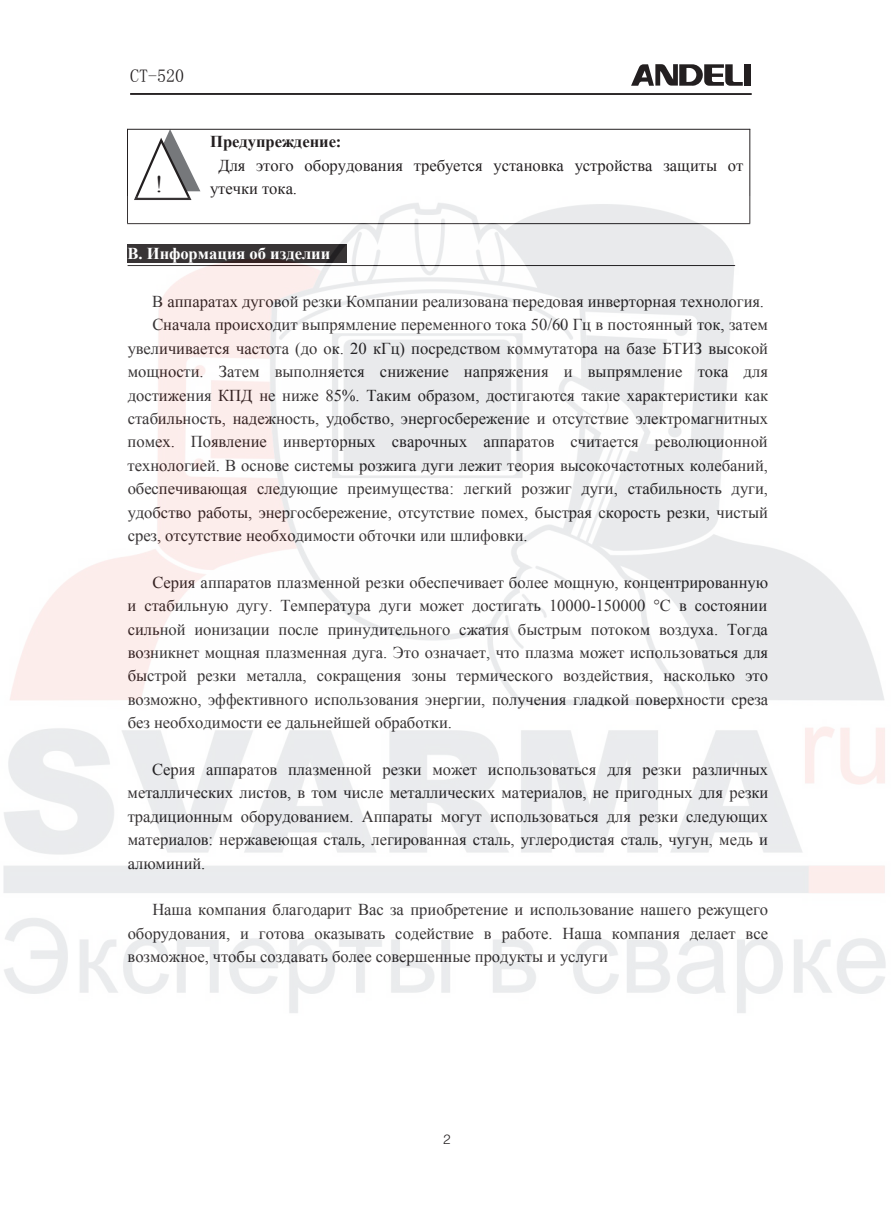
<style>
.page{position:relative;width:893px;height:1212px;background:#fff}
.page>*{position:absolute;margin:0;border:0;box-sizing:border-box;transform-origin:0 0}
.t1{font:23.85px "Times New Roman";color:#231f20}
.t2{font:18px "N Sim Sun";color:#231f20}
.t3{font:16.65px/23.4px "Times New Roman";color:#231f20;text-align:justify}
.t4{font:700 16.65px "Times New Roman";color:#fff}
.t5{font:700 16.65px "Times New Roman";color:#231f20}
.t6{font:13.5px "FZZDXJW GB1 0";color:#231f20}
</style>
<div class="page">
<svg style="left:135px;top:130px;width:65px;height:66px"></svg>
<hr style="left:127px;top:129px;width:623px;height:1px;background:#231f20">
<hr style="left:127px;top:129px;width:1px;height:94px;background:#231f20">
<hr style="left:749px;top:129px;width:1px;height:94px;background:#231f20">
<hr style="left:130px;top:93px;width:622px;height:2px;background:#231f20">
<div style="left:744px;top:64px;width:7px;height:22px;background:#231f20"></div>
<svg style="left:631px;top:64px;width:112px;height:22px"></svg>
<img style="left:3px;top:196px;width:883px;height:817px">
<p class="t2" style="left:130px;top:66px;width:55px">CT-520</p>
<p class="t5" style="left:210px;top:130px;width:133px">Предупреждение:</p>
<p class="t3" style="left:218px;top:153px;width:527px">Для этого оборудования требуется установка устройства защиты от</p>
<h1 class="t1" style="left:155px;top:168px;width:9px">!</h1>
<p class="t3" style="left:210px;top:176px;width:88px">утечки тока.</p>
<p class="t4" style="left:128px;top:242px;width:204px">B. Информация об изделии</p>
<p class="t3" style="left:152px;top:289px;width:613px">В аппаратах дуговой резки Компании реализована передовая инверторная технология.</p>
<p class="t3" style="left:152px;top:313px;width:617px">Сначала происходит выпрямление переменного тока 50/60 Гц в постоянный ток, затем</p>
<p class="t3" style="left:128px;top:336px;width:642px">увеличивается частота (до ок. 20 кГц) посредством коммутатора на базе БТИЗ высокой</p>
<p class="t3" style="left:128px;top:360px;width:642px">мощности. Затем выполняется снижение напряжения и выпрямление тока для</p>
<p class="t3" style="left:128px;top:383px;width:642px">достижения КПД не ниже 85%. Таким образом, достигаются такие характеристики как</p>
<p class="t3" style="left:128px;top:406px;width:642px">стабильность, надежность, удобство, энергосбережение и отсутствие электромагнитных</p>
<p class="t3" style="left:128px;top:430px;width:642px">помех. Появление инверторных сварочных аппаратов считается революционной</p>
<p class="t3" style="left:128px;top:453px;width:642px">технологией. В основе системы розжига дуги лежит теория высокочастотных колебаний,</p>
<p class="t3" style="left:128px;top:477px;width:642px">обеспечивающая следующие преимущества: легкий розжиг дуги, стабильность дуги,</p>
<p class="t3" style="left:128px;top:500px;width:642px">удобство работы, энергосбережение, отсутствие помех, быстрая скорость резки, чистый</p>
<p class="t3" style="left:128px;top:523px;width:401px">срез, отсутствие необходимости обточки или шлифовки.</p>
<p class="t3" style="left:128px;top:570px;width:642px;text-indent:25px">Серия аппаратов плазменной резки обеспечивает более мощную, концентрированную и стабильную дугу. Температура дуги может достигать 10000-150000 °С в состоянии сильной ионизации после принудительного сжатия быстрым потоком воздуха. Тогда возникнет мощная плазменная дуга. Это означает, что плазма может использоваться для быстрой резки металла, сокращения зоны термического воздействия, насколько это возможно, эффективного использования энергии, получения гладкой поверхности среза без необходимости ее дальнейшей обработки.</p>
<p class="t3" style="left:128px;top:757px;width:642px;text-indent:25px">Серия аппаратов плазменной резки может использоваться для резки различных металлических листов, в том числе металлических материалов, не пригодных для резки традиционным оборудованием. Аппараты могут использоваться для резки следующих материалов: нержавеющая сталь, легированная сталь, углеродистая сталь, чугун, медь и алюминий.</p>
<p class="t3" style="left:128px;top:898px;width:642px;text-indent:25px">Наша компания благодарит Вас за приобретение и использование нашего режущего оборудования, и готова оказывать содействие в работе. Наша компания делает все возможное, чтобы создавать более совершенные продукты и услуги</p>
<p class="t6" style="left:443px;top:1132px;width:9px">2</p>
</div>
